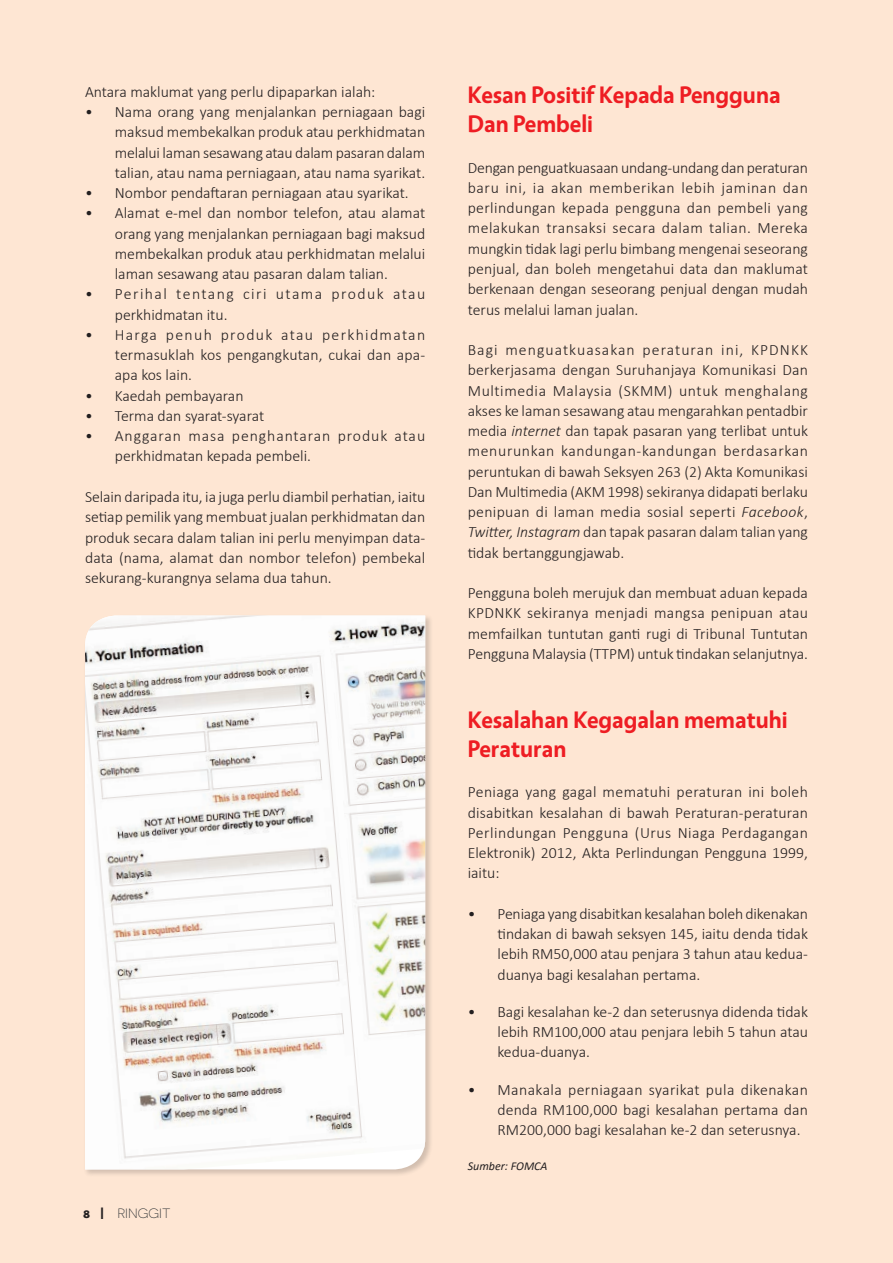
<style>
.page{position:relative;width:893px;height:1263px;background:#fee6d3}
.page>*{position:absolute;margin:0;border:0;box-sizing:border-box;transform-origin:0 0}
.t1{font:700 24px/28.8px "Vegur";color:#ee1d23}
.t2{font:300 15.75px/20.2px "Calibri";color:#231f20;text-align:justify}
.t3{font:300 15.75px/20.2px "Calibri";letter-spacing:.04em;color:#231f20}
.t4{font:300 15.75px/20.2px "Calibri";letter-spacing:.08em;color:#231f20}
.t5{font:300 13.5px "Novecentosanswide";color:#22272b}
.t6{font:italic 12px "Calibri";color:#231f20}
.s1{font-weight:700;color:#231f20}
.s2{font-style:italic}
</style>
<div class="page">
<div style="left:83px;top:614px;width:350px;height:563px;background:#231f20;opacity:.2"></div>
<img style="left:85px;top:615px;width:340px;height:554px">
<p class="t2" style="left:85px;top:81px;width:292px">Antara maklumat yang perlu dipaparkan ialah:</p>
<p class="t2" style="left:115px;top:102px;width:312px;text-indent:-30px">• Nama orang yang menjalankan perniagaan bagi maksud membekalkan produk atau perkhidmatan melalui laman sesawang atau dalam pasaran dalam talian, atau nama perniagaan, atau nama syarikat.</p>
<p class="t2" style="left:85px;top:183px;width:325px">• Nombor pendaftaran perniagaan atau syarikat.</p>
<p class="t2" style="left:115px;top:203px;width:312px;text-indent:-30px">• Alamat e-mel dan nombor telefon, atau alamat orang yang menjalankan perniagaan bagi maksud membekalkan produk atau perkhidmatan melalui laman sesawang atau pasaran dalam talian.</p>
<p class="t4" style="left:115px;top:284px;width:312px;text-indent:-30px">• Perihal tentang ciri utama produk atau perkhidmatan itu.</p>
<p class="t2" style="left:115px;top:324px;width:312px;text-indent:-30px">• Harga penuh produk atau perkhidmatan termasuklah kos pengangkutan, cukai dan apa&shy;apa kos lain.</p>
<p class="t2" style="left:85px;top:385px;width:160px">• Kaedah pembayaran</p>
<p class="t2" style="left:85px;top:405px;width:181px">• Terma dan syarat-syarat</p>
<p class="t3" style="left:115px;top:426px;width:312px;text-indent:-30px">• Anggaran masa penghantaran produk atau perkhidmatan kepada pembeli.</p>
<p class="t2" style="left:85px;top:486px;width:342px">Selain daripada itu, ia juga perlu diambil perhatian, iaitu setiap pemilik yang membuat jualan perkhidmatan dan produk secara dalam talian ini perlu menyimpan data&shy;data (nama, alamat dan nombor telefon) pembekal sekurang-kurangnya selama dua tahun.</p>
<p class="t5" style="left:83px;top:1205px;width:89px"><span class="s1">8 |</span> RINGGIT</p>
<h1 class="t1" style="left:468px;top:81px;width:314px">Kesan Positif Kepada Pengguna<br>Dan Pembeli</h1>
<p class="t2" style="left:468px;top:157px;width:342px">Dengan penguatkuasaan undang-undang dan peraturan baru ini, ia akan memberikan lebih jaminan dan perlindungan kepada pengguna dan pembeli yang melakukan transaksi secara dalam talian. Mereka mungkin tidak lagi perlu bimbang mengenai seseorang penjual, dan boleh mengetahui data dan maklumat berkenaan dengan seseorang penjual dengan mudah terus melalui laman jualan.</p>
<p class="t2" style="left:468px;top:339px;width:342px">Bagi menguatkuasakan peraturan ini, KPDNKK berkerjasama dengan Suruhanjaya Komunikasi Dan Multimedia Malaysia (SKMM) untuk menghalang akses ke laman sesawang atau mengarahkan pentadbir media <span class="s2">internet</span> dan tapak pasaran yang terlibat untuk menurunkan kandungan-kandungan berdasarkan peruntukan di bawah Seksyen 263 (2) Akta Komunikasi Dan Multimedia (AKM 1998) sekiranya didapati berlaku penipuan di laman media sosial seperti <span class="s2">Facebook</span>, <span class="s2">Twitter, Instagram</span> dan tapak pasaran dalam talian yang tidak bertanggungjawab.</p>
<p class="t2" style="left:468px;top:583px;width:342px">Pengguna boleh merujuk dan membuat aduan kepada KPDNKK sekiranya menjadi mangsa penipuan atau memfailkan tuntutan ganti rugi di Tribunal Tuntutan Pengguna Malaysia (TTPM) untuk tindakan selanjutnya.</p>
<h1 class="t1" style="left:468px;top:706px;width:321px">Kesalahan Kegagalan mematuhi<br>Peraturan</h1>
<p class="t2" style="left:468px;top:782px;width:342px">Peniaga yang gagal mematuhi peraturan ini boleh disabitkan kesalahan di bawah Peraturan-peraturan Perlindungan Pengguna (Urus Niaga Perdagangan Elektronik) 2012, Akta Perlindungan Pengguna 1999, iaitu:</p>
<p class="t2" style="left:497px;top:903px;width:312px;text-indent:-30px">• Peniaga yang disabitkan kesalahan boleh dikenakan tindakan di bawah seksyen 145, iaitu denda tidak lebih RM50,000 atau penjara 3 tahun atau kedua&shy;duanya bagi kesalahan pertama.</p>
<p class="t2" style="left:497px;top:1001px;width:312px;text-indent:-30px">• Bagi kesalahan ke-2 dan seterusnya didenda tidak lebih RM100,000 atau penjara lebih 5 tahun atau kedua-duanya.</p>
<p class="t2" style="left:497px;top:1079px;width:312px;text-indent:-30px">• Manakala perniagaan syarikat pula dikenakan denda RM100,000 bagi kesalahan pertama dan RM200,000 bagi kesalahan ke-2 dan seterusnya.</p>
<p class="t6" style="left:468px;top:1157px;width:81px">Sumber: FOMCA</p>
</div>
